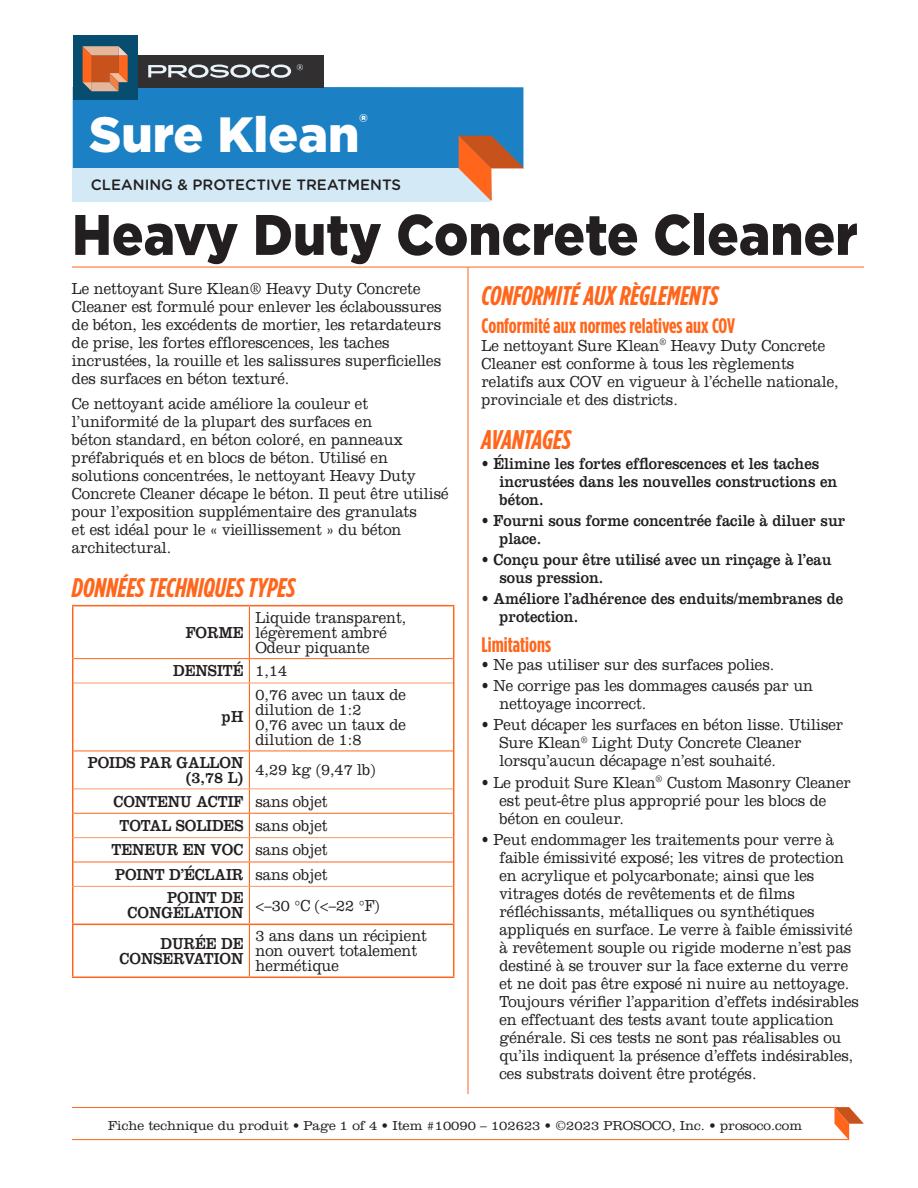
<style>
.page{position:relative;width:918px;height:1188px;background:#fff}
.page>*{position:absolute;margin:0;border:0;box-sizing:border-box;transform-origin:0 0}
._02_Product_Name{font:900 57px "Gotham";color:#231f20;scale:.92 1}
.t1{font:900 49.5px "Gotham";color:#fff}
._04_Section_Header{font:italic 700 27px "Gotham Condensed";color:#ff661c}
.t2{font:900 22.5px "Gotham";color:#fff}
._05_Sub-Header{font:700 21px "Gotham Condensed";color:#ff661c}
._07_Bullet_Paragraph{font:300 16.5px/18px "Clarendon LT Std";color:#231f20;scale:.9 1}
._06_Body_Copy{font:300 16.5px/18px "Clarendon LT Std";color:#231f20;scale:.9 1}
._07_Bullet_Paragraph-2{font:16.5px/18px "Clarendon LT Std";color:#231f20;scale:.9 1}
._09_Tech_Data_Copy{font:300 16.5px/15px "Clarendon LT Std";color:#231f20;scale:.9 1}
._08_Tech_Data_Headers{font:16.5px/15px "Clarendon LT Std";color:#231f20;text-align:right;scale:.9 1}
.t3{font:500 15px "Gotham Rounded";color:#231f20}
._99_Item_Box{font:300 13.5px "Clarendon LT Std";color:#231f20}
</style>
<div class="page">
<hr style="left:468px;top:267px;width:1px;height:827px;background:#ff661c">
<hr style="left:249px;top:606px;width:1px;height:52px;background:#ff661c">
<svg style="left:249px;top:659px;width:1px;height:24px"></svg>
<hr style="left:249px;top:683px;width:1px;height:68px;background:#ff661c">
<hr style="left:249px;top:751px;width:1px;height:38px;background:#ff661c">
<svg style="left:249px;top:790px;width:1px;height:96px"></svg>
<hr style="left:249px;top:887px;width:1px;height:37px;background:#ff661c">
<hr style="left:249px;top:925px;width:1px;height:52px;background:#ff661c">
<hr style="left:73px;top:658px;width:176px;height:1px;background:#ff661c">
<hr style="left:249px;top:658px;width:204px;height:1px;background:#ff661c">
<hr style="left:73px;top:751px;width:176px;height:1px;background:#ff661c">
<hr style="left:249px;top:751px;width:204px;height:1px;background:#ff661c">
<hr style="left:73px;top:813px;width:176px;height:1px;background:#ff661c">
<hr style="left:249px;top:813px;width:204px;height:1px;background:#ff661c">
<hr style="left:73px;top:862px;width:176px;height:1px;background:#ff661c">
<hr style="left:249px;top:862px;width:204px;height:1px;background:#ff661c">
<hr style="left:73px;top:683px;width:176px;height:1px;background:#f89a6a">
<hr style="left:249px;top:683px;width:204px;height:1px;background:#f89a6a">
<hr style="left:73px;top:789px;width:176px;height:1px;background:#f89a6a">
<hr style="left:249px;top:789px;width:204px;height:1px;background:#f89a6a">
<hr style="left:73px;top:837px;width:176px;height:1px;background:#f89a6a">
<hr style="left:249px;top:837px;width:204px;height:1px;background:#f89a6a">
<hr style="left:73px;top:886px;width:176px;height:1px;background:#f89a6a">
<hr style="left:249px;top:886px;width:204px;height:1px;background:#f89a6a">
<hr style="left:72px;top:605px;width:177px;height:1px;background:#ff661c">
<hr style="left:72px;top:606px;width:1px;height:53px;background:#ff661c">
<hr style="left:249px;top:605px;width:205px;height:1px;background:#ff661c">
<hr style="left:453px;top:606px;width:1px;height:53px;background:#ff661c">
<svg style="left:72px;top:659px;width:1px;height:24px"></svg>
<svg style="left:453px;top:659px;width:1px;height:24px"></svg>
<hr style="left:72px;top:683px;width:1px;height:68px;background:#ff661c">
<hr style="left:453px;top:683px;width:1px;height:68px;background:#ff661c">
<hr style="left:72px;top:751px;width:1px;height:38px;background:#ff661c">
<hr style="left:453px;top:751px;width:1px;height:38px;background:#ff661c">
<svg style="left:72px;top:789px;width:1px;height:97px"></svg>
<svg style="left:453px;top:789px;width:1px;height:97px"></svg>
<hr style="left:72px;top:886px;width:1px;height:38px;background:#ff661c">
<hr style="left:453px;top:886px;width:1px;height:38px;background:#ff661c">
<hr style="left:72px;top:924px;width:177px;height:1px;background:#ff661c">
<hr style="left:72px;top:925px;width:1px;height:52px;background:#ff661c">
<hr style="left:249px;top:924px;width:205px;height:1px;background:#ff661c">
<hr style="left:453px;top:925px;width:1px;height:52px;background:#ff661c">
<hr style="left:72px;top:977px;width:177px;height:1px;background:#ff661c">
<hr style="left:249px;top:977px;width:205px;height:1px;background:#ff661c">
<hr style="left:72px;top:1139px;width:777px;height:1px;background:#ff661c">
<hr style="left:72px;top:1107px;width:762px;height:1px;background:#ff661c">
<svg style="left:834px;top:1107px;width:30px;height:33px"></svg>
<hr style="left:72px;top:267px;width:792px;height:1px;background:#ff661c">
<div style="left:73px;top:87px;width:450px;height:81px;background:#1b81c4"></div>
<div style="left:72px;top:168px;width:418px;height:34px;background:#d4e9f6"></div>
<svg style="left:459px;top:136px;width:65px;height:65px"></svg>
<div style="left:102px;top:55px;width:221px;height:32px;background:#312f30"></div>
<div style="left:73px;top:35px;width:65px;height:65px;background:#074d70"></div>
<svg style="left:83px;top:46px;width:45px;height:45px"></svg>
<svg style="left:148px;top:65px;width:143px;height:13px"></svg>
<svg style="left:297px;top:64px;width:6px;height:6px"></svg>
<p class="t1" style="left:89px;top:101px;width:272px">Sure Klean</p>
<p class="t2" style="left:359px;top:106px;width:10px">®</p>
<p class="t3" style="left:91px;top:174px;width:312px">CLEANING &amp; PROTECTIVE TREATMENTS</p>
<p class="_02_Product_Name" style="left:72px;top:202px;width:856px">Heavy Duty Concrete Cleaner</p>
<p class="_04_Section_Header" style="left:482px;top:280px;width:238px">CONFORMITÉ AUX RÈGLEMENTS</p>
<p class="_05_Sub-Header" style="left:482px;top:313px;width:255px">Conformité aux normes relatives aux COV</p>
<p class="_06_Body_Copy" style="left:482px;top:336px;width:398px">Le nettoyant Sure Klean<sup>®</sup> Heavy Duty Concrete Cleaner est conforme à tous les règlements relatifs aux COV en vigueur à l’échelle nationale, provinciale et des districts.</p>
<p class="_04_Section_Header" style="left:482px;top:424px;width:91px">AVANTAGES</p>
<p class="_07_Bullet_Paragraph-2" style="left:500px;top:454px;width:377px;text-indent:-18px">• Élimine les fortes efflorescences et les taches incrustées dans les nouvelles constructions en béton.</p>
<p class="_07_Bullet_Paragraph-2" style="left:500px;top:511px;width:386px;text-indent:-18px">• Fourni sous forme concentrée facile à diluer sur place.</p>
<p class="_07_Bullet_Paragraph-2" style="left:500px;top:551px;width:371px;text-indent:-18px">• Conçu pour être utilisé avec un rinçage à l’eau sous pression.</p>
<p class="_07_Bullet_Paragraph-2" style="left:500px;top:590px;width:383px;text-indent:-18px">• Améliore l’adhérence des enduits/membranes de protection.</p>
<p class="_05_Sub-Header" style="left:482px;top:632px;width:71px">Limitations</p>
<p class="_07_Bullet_Paragraph" style="left:482px;top:655px;width:327px">• Ne pas utiliser sur des surfaces polies.</p>
<p class="_07_Bullet_Paragraph" style="left:500px;top:677px;width:350px;text-indent:-18px">• Ne corrige pas les dommages causés par un nettoyage incorrect.</p>
<p class="_07_Bullet_Paragraph" style="left:500px;top:716px;width:383px;text-indent:-18px">• Peut décaper les surfaces en béton lisse. Utiliser<br>Sure Klean<sup>®</sup> Light Duty Concrete Cleaner lorsqu’aucun décapage n’est souhaité.</p>
<p class="_07_Bullet_Paragraph" style="left:500px;top:773px;width:392px;text-indent:-18px">• Le produit Sure Klean<sup>®</sup> Custom Masonry Cleaner est peut-être plus approprié pour les blocs de béton en couleur.</p>
<p class="_07_Bullet_Paragraph" style="left:500px;top:830px;width:401px;text-indent:-18px">• Peut endommager les traitements pour verre à faible émissivité exposé; les vitres de protection en acrylique et polycarbonate; ainsi que les vitrages dotés de revêtements et de films réfléchissants, métalliques ou synthétiques appliqués en surface. Le verre à faible émissivité à revêtement souple ou rigide moderne n’est pas destiné à se trouver sur la face externe du verre et ne doit pas être exposé ni nuire au nettoyage.<br>Toujours vérifier l’apparition d’effets indésirables en effectuant des tests avant toute application générale. Si ces tests ne sont pas réalisables ou qu’ils indiquent la présence d’effets indésirables, ces substrats doivent être protégés.</p>
<p class="_99_Item_Box" style="left:108px;top:1117px;width:695px">Fiche technique du produit • Page 1 of 4 • Item #10090 – 102623 • ©2023 PROSOCO, Inc. • prosoco.com</p>
<p class="_06_Body_Copy" style="left:72px;top:280px;width:412px">Le nettoyant Sure Klean® Heavy Duty Concrete Cleaner est formulé pour enlever les éclaboussures de béton, les excédents de mortier, les retardateurs de prise, les fortes efflorescences, les taches incrustées, la rouille et les salissures superficielles des surfaces en béton texturé.</p>
<p class="_06_Body_Copy" style="left:72px;top:395px;width:420px">Ce nettoyant acide améliore la couleur et l’uniformité de la plupart des surfaces en<br>béton standard, en béton coloré, en panneaux préfabriqués et en blocs de béton. Utilisé en solutions concentrées, le nettoyant Heavy Duty Concrete Cleaner décape le béton. Il peut être utilisé pour l’exposition supplémentaire des granulats<br>et est idéal pour le « vieillissement » du béton architectural.</p>
<p class="_04_Section_Header" style="left:72px;top:572px;width:225px">DONNÉES TECHNIQUES TYPES</p>
<p class="_08_Tech_Data_Headers" style="left:186px;top:625px;width:66px">FORME</p>
<p class="_09_Tech_Data_Copy" style="left:255px;top:610px;width:169px">Liquide transparent, légèrement ambré<br>Odeur piquante</p>
<p class="_08_Tech_Data_Headers" style="left:173px;top:663px;width:79px">DENSITÉ</p>
<p class="_09_Tech_Data_Copy" style="left:255px;top:663px;width:37px">1,14</p>
<p class="_08_Tech_Data_Headers" style="left:222px;top:709px;width:25px">pH</p>
<p class="_09_Tech_Data_Copy" style="left:255px;top:687px;width:169px">0,76 avec un taux de dilution de 1:2</p>
<p class="_09_Tech_Data_Copy" style="left:255px;top:717px;width:169px">0,76 avec un taux de dilution de 1:8</p>
<p class="_08_Tech_Data_Headers" style="left:88px;top:755px;width:174px">POIDS PAR GALLON (3,78 L)</p>
<p class="_09_Tech_Data_Copy" style="left:255px;top:762px;width:135px">4,29 kg (9,47 lb)</p>
<p class="_08_Tech_Data_Headers" style="left:113px;top:794px;width:146px">CONTENU ACTIF</p>
<p class="_09_Tech_Data_Copy" style="left:255px;top:794px;width:82px">sans objet</p>
<p class="_08_Tech_Data_Headers" style="left:120px;top:818px;width:139px">TOTAL SOLIDES</p>
<p class="_09_Tech_Data_Copy" style="left:255px;top:818px;width:82px">sans objet</p>
<p class="_08_Tech_Data_Headers" style="left:111px;top:842px;width:148px">TENEUR EN VOC</p>
<p class="_09_Tech_Data_Copy" style="left:255px;top:842px;width:82px">sans objet</p>
<p class="_08_Tech_Data_Headers" style="left:115px;top:867px;width:144px">POINT D’ÉCLAIR</p>
<p class="_09_Tech_Data_Copy" style="left:255px;top:867px;width:82px">sans objet</p>
<p class="_08_Tech_Data_Headers" style="left:128px;top:890px;width:130px">POINT DE<br>CONGÉLATION</p>
<p class="_09_Tech_Data_Copy" style="left:255px;top:898px;width:139px">&lt;–30 °C (&lt;–22 °F)</p>
<p class="_08_Tech_Data_Headers" style="left:120px;top:936px;width:139px">DURÉE DE<br>CONSERVATION</p>
<p class="_09_Tech_Data_Copy" style="left:255px;top:928px;width:192px">3 ans dans un récipient non ouvert totalement hermétique</p>
</div>
